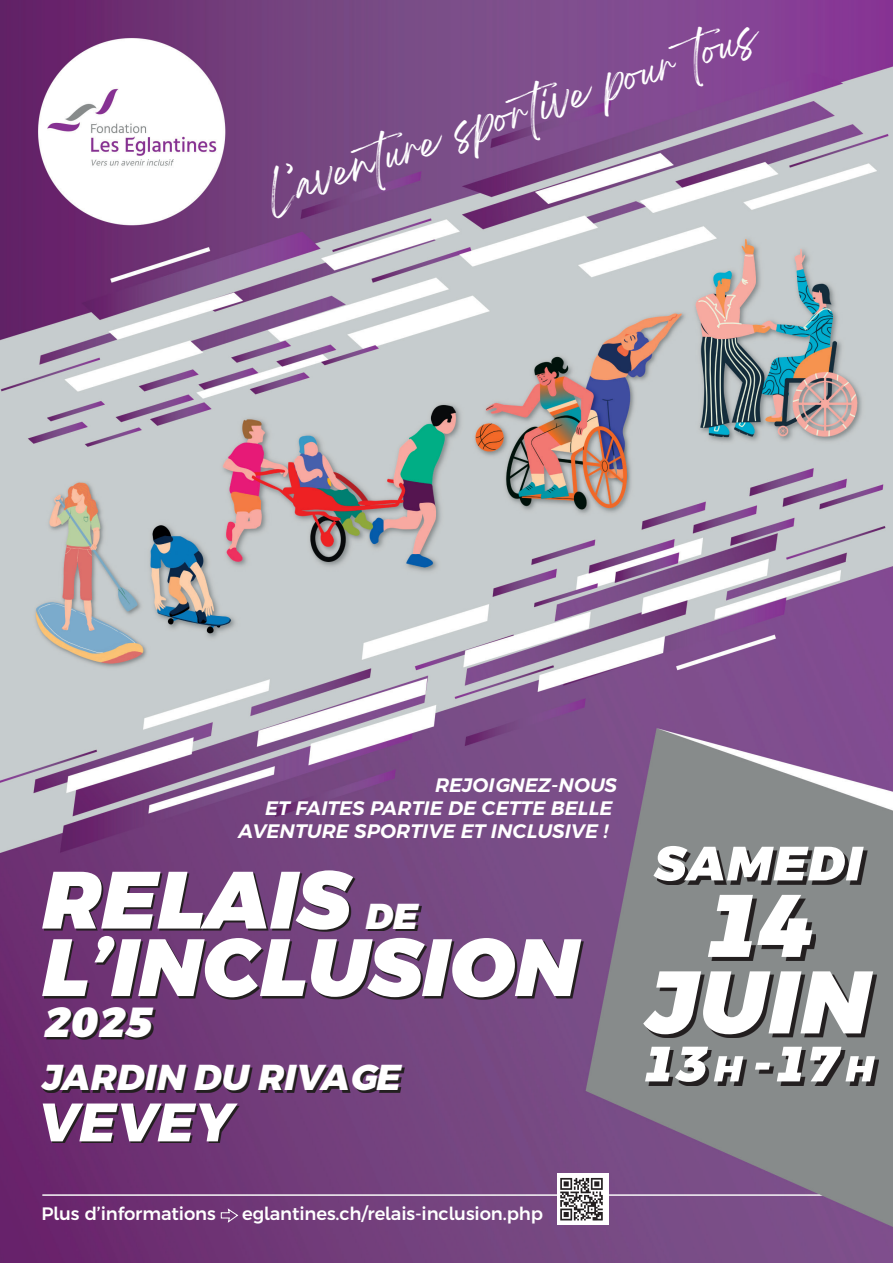
<style>
.page{position:relative;width:893px;height:1263px;background:#fff}
.page>*{position:absolute;margin:0;border:0;box-sizing:border-box;transform-origin:0 0}
.t1{font:italic 900 81px/67.5px "Argentum Sans";letter-spacing:.005em;color:#fff}
.t2{font:italic 800 54px "Argentum Sans";letter-spacing:.01em;color:#fff}
.t3{font:italic 900 42px "Argentum Sans";color:#fff}
.t4{font:38.85px "Breathing Personal Use Only";color:#fff}
.t5{font:italic 800 36px "Argentum Sans";letter-spacing:.01em;color:#fff}
.t6{font:italic 900 36px "Argentum Sans";color:#fff}
.t7{font:italic 600 19.5px "Argentum Sans";letter-spacing:.005em;color:#fff}
.t8{font:500 18px "Argentum Sans";letter-spacing:-.005em;color:#fff}
</style>
<div class="page">
<img style="left:0;top:0;width:893px;height:1263px">
<svg style="left:44px;top:872px;width:540px;height:127px;background:#4f3253"></svg>
<svg style="left:46px;top:1009px;width:110px;height:31px;background:#402640"></svg>
<svg style="left:368px;top:906px;width:54px;height:25px"></svg>
<svg style="left:649px;top:1050px;width:230px;height:36px"></svg>
<svg style="left:645px;top:1047px;width:230px;height:35px"></svg>
<svg style="left:647px;top:975px;width:230px;height:63px"></svg>
<svg style="left:643px;top:971px;width:230px;height:63px"></svg>
<svg style="left:711px;top:898px;width:105px;height:62px"></svg>
<svg style="left:708px;top:895px;width:104px;height:62px"></svg>
<svg style="left:657px;top:849px;width:210px;height:36px"></svg>
<svg style="left:653px;top:846px;width:211px;height:35px"></svg>
<svg style="left:43px;top:1067px;width:362px;height:26px;background:#442a46"></svg>
<svg style="left:45px;top:1105px;width:195px;height:38px;background:#452746"></svg>
<svg style="left:220px;top:1207px;width:19px;height:17px"></svg>
<div style="left:557px;top:1174px;width:51px;height:51px;background:#fff"></div>
<svg style="left:560px;top:1178px;width:43px;height:42px"></svg>
<h3 class="t4" style="left:263px;top:183px;width:516px;rotate:-18deg">L’aventure sportive pour tous</h3>
<p class="t7" style="left:435px;top:769px;width:184px">REJOIGNEZ-NOUS</p>
<p class="t7" style="left:265px;top:793px;width:349px">ET FAITES PARTIE DE CETTE BELLE</p>
<p class="t7" style="left:239px;top:816px;width:371px">AVENTURE SPORTIVE ET INCLUSIVE !</p>
<h1 class="t1" style="left:43px;top:867px;width:537px">RELAIS<br>L’INCLUSION</h1>
<h3 class="t3" style="left:43px;top:988px;width:113px">2025</h3>
<h3 class="t6" style="left:366px;top:886px;width:54px">DE</h3>
<h3 class="t5" style="left:43px;top:1048px;width:360px">JARDIN DU RIVAGE</h3>
<h2 class="t2" style="left:38px;top:1078px;width:196px">VEVEY</h2>
<p class="t8" style="left:41px;top:1200px;width:176px">Plus d’informations</p>
<p class="t8" style="left:242px;top:1200px;width:302px">eglantines.ch/relais-inclusion.php</p>
</div>
